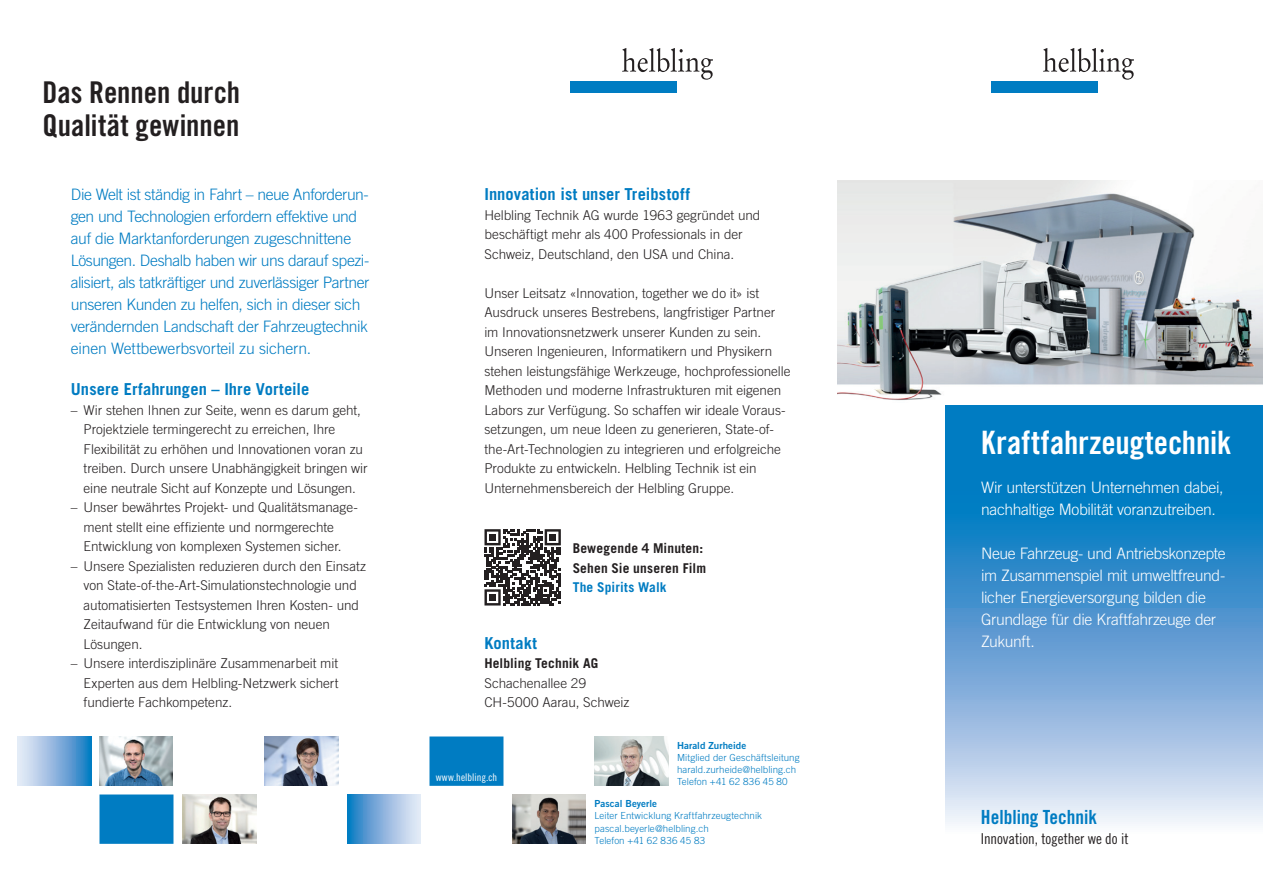
<style>
.page{position:relative;width:1263px;height:893px;background:#fff}
.page>*{position:absolute;margin:0;border:0;box-sizing:border-box;transform-origin:0 0}
.t1{font:32.25px "Trade Gothic LT Bold Cond Twenty";letter-spacing:-.005em;color:#fff}
.t2{font:30px/33px "Trade Gothic LT Bold Cond Twenty";color:#231f20}
.t3{font:19.5px "Trade Gothic LT Bold Cond Twenty";color:#007cc2}
.t4{font:700 16.5px "Trade Gothic LT";letter-spacing:.005em;color:#007cc2}
.t5{font:300 15.75px/21.9px "Trade Gothic LT";letter-spacing:-.03em;color:#007cc2}
.t6{font:300 15.75px/21.9px "Trade Gothic LT";letter-spacing:-.02em;color:#fff}
.t7{font:15px "Trade Gothic LT Cond Eighteen";letter-spacing:-.005em;color:#231f20}
.t8{font:300 13.5px/19.5px "Trade Gothic LT";letter-spacing:-.005em;color:#231f20}
.t9{font:700 13.5px/19.5px "Trade Gothic LT";letter-spacing:.01em;color:#231f20}
.t10{font:700 13.5px "Trade Gothic LT";letter-spacing:.005em;color:#007cc2}
.t11{font:10.5px "Trade Gothic LT Cond Eighteen";letter-spacing:.005em;color:#fff}
.t12{font:300 9.75px/12.1px "Trade Gothic LT";letter-spacing:.01em;color:#007cc2}
.t13{font:9.75px "Trade Gothic LT Bold Two";letter-spacing:.005em;color:#007cc2}
</style>
<div class="page">
<svg style="left:945px;top:406px;width:318px;height:418px;background:#579fd3"></svg>
<img style="left:182px;top:794px;width:74px;height:50px">
<img style="left:264px;top:736px;width:74px;height:50px">
<div style="left:429px;top:736px;width:74px;height:50px;background:#007cc2"></div>
<svg style="left:622px;top:48px;width:91px;height:32px"></svg>
<div style="left:570px;top:82px;width:106px;height:11px;background:#007cc2"></div>
<svg style="left:1043px;top:48px;width:91px;height:32px"></svg>
<div style="left:991px;top:82px;width:106px;height:11px;background:#007cc2"></div>
<svg style="left:347px;top:794px;width:74px;height:50px;background:#85b3dd"></svg>
<svg style="left:17px;top:736px;width:74px;height:50px;background:#88b5de"></svg>
<div style="left:99px;top:794px;width:74px;height:50px;background:#007cc2"></div>
<img style="left:594px;top:736px;width:74px;height:50px">
<img style="left:512px;top:794px;width:74px;height:50px">
<img style="left:99px;top:736px;width:74px;height:50px">
<img style="left:838px;top:181px;width:425px;height:220px">
<svg style="left:484px;top:529px;width:77px;height:76px"></svg>
<div style="left:489px;top:534px;width:7px;height:7px;background:#231f20"></div>
<div style="left:549px;top:534px;width:7px;height:7px;background:#231f20"></div>
<div style="left:489px;top:594px;width:7px;height:7px;background:#231f20"></div>
<h2 class="t2" style="left:43px;top:75px;width:199px">Das Rennen durch<br>Qualität gewinnen</h2>
<p class="t5" style="left:71px;top:184px;width:300px">Die Welt ist ständig in Fahrt – neue Anforderun&shy;gen und Technologien erfordern effektive und auf die Marktanforderungen zugeschnittene Lösungen. Deshalb haben wir uns darauf spezi&shy;alisiert, als tatkräftiger und zuverlässiger Partner unseren Kunden zu helfen, sich in dieser sich verändernden Landschaft der Fahrzeugtechnik einen Wettbewerbsvorteil zu sichern.</p>
<p class="t4" style="left:71px;top:379px;width:240px">Unsere Erfahrungen – Ihre Vorteile</p>
<p class="t8" style="left:84px;top:400px;width:285px;text-indent:-13px">– Wir stehen Ihnen zur Seite, wenn es darum geht, Projektziele termingerecht zu erreichen, Ihre Flexibilität zu erhöhen und Innovationen voran zu treiben. Durch unsere Unabhängigkeit bringen wir eine neutrale Sicht auf Konzepte und Lösungen.</p>
<p class="t8" style="left:84px;top:498px;width:276px;text-indent:-13px">– Unser bewährtes Projekt- und Qualitätsmanage&shy;ment stellt eine effiziente und normgerechte<br>Entwicklung von komplexen Systemen sicher.</p>
<p class="t8" style="left:84px;top:556px;width:284px;text-indent:-13px">– Unsere Spezialisten reduzieren durch den Einsatz von State-of-the-Art-Simulationstechnologie und automatisierten Testsystemen Ihren Kosten- und Zeitaufwand für die Entwicklung von neuen Lösungen.</p>
<p class="t8" style="left:84px;top:653px;width:256px;text-align:justify;text-indent:-13px">– Unsere interdisziplinäre Zusammenarbeit mit Experten aus dem Helbling-Netzwerk sichert fundierte Fachkompetenz.</p>
<p class="t4" style="left:484px;top:184px;width:207px">Innovation ist unser Treibstoff</p>
<p class="t8" style="left:484px;top:205px;width:277px">Helbling Technik AG wurde 1963 gegründet und beschäftigt mehr als 400 Professionals in der<br>Schweiz, Deutschland, den USA und China.</p>
<p class="t8" style="left:484px;top:283px;width:307px">Unser Leitsatz «Innovation, together we do it» ist Ausdruck unseres Bestrebens, langfristiger Partner im Innovationsnetzwerk unserer Kunden zu sein.<br>Unseren Ingenieuren, Informatikern und Physi kern stehen leistungsfähige Werkzeuge, hochprofessionelle Metho den und moderne Infrastrukturen mit eigenen Labors zur Verfügung. So schaffen wir ideale Voraus - setzungen, um neue Ideen zu generieren, State-of&shy;the-Art-Technologien zu integrieren und erfolgreiche Produkte zu entwickeln. Helbling Technik ist ein Unternehmensbereich der Helbling Gruppe.</p>
<p class="t9" style="left:573px;top:538px;width:135px">Bewegende 4 Minuten:<br>Sehen Sie unseren Film</p>
<p class="t10" style="left:573px;top:579px;width:95px">The Spirits Walk</p>
<p class="t4" style="left:484px;top:633px;width:54px">Kontakt</p>
<p class="t9" style="left:484px;top:654px;width:115px">Helbling Technik AG</p>
<p class="t8" style="left:484px;top:673px;width:147px">Schachenallee 29<br>CH-5000 Aarau, Schweiz</p>
<p class="t11" style="left:436px;top:771px;width:63px">www.helbling.ch</p>
<p class="t13" style="left:677px;top:739px;width:71px">Harald Zurheide</p>
<p class="t12" style="left:677px;top:751px;width:124px">Mitglied der Geschäftsleitung harald.zurheide@helbling.ch<br>Telefon +41 62 836 45 80</p>
<p class="t13" style="left:594px;top:798px;width:64px">Pascal Beyerle</p>
<p class="t12" style="left:594px;top:810px;width:169px">Leiter Entwicklung Kraftfahrzeugtechnik pascal.beyerle@helbling.ch<br>Telefon +41 62 836 45 83</p>
<h1 class="t1" style="left:981px;top:423px;width:252px">Kraftfahrzeugtechnik</h1>
<p class="t6" style="left:981px;top:477px;width:244px">Wir unterstützen Unternehmen dabei, nachhaltige Mobilität voranzutreiben.</p>
<p class="t6" style="left:981px;top:542px;width:246px">Neue Fahrzeug- und Antriebskonzepte im Zusammenspiel mit umweltfreund&shy;licher Energieversorgung bilden die<br>Grundlage für die Kraftfahrzeuge der<br>Zukunft.</p>
<h3 class="t3" style="left:981px;top:805px;width:118px">Helbling Technik</h3>
<p class="t7" style="left:981px;top:830px;width:149px">Innovation, together we do it</p>
</div>
